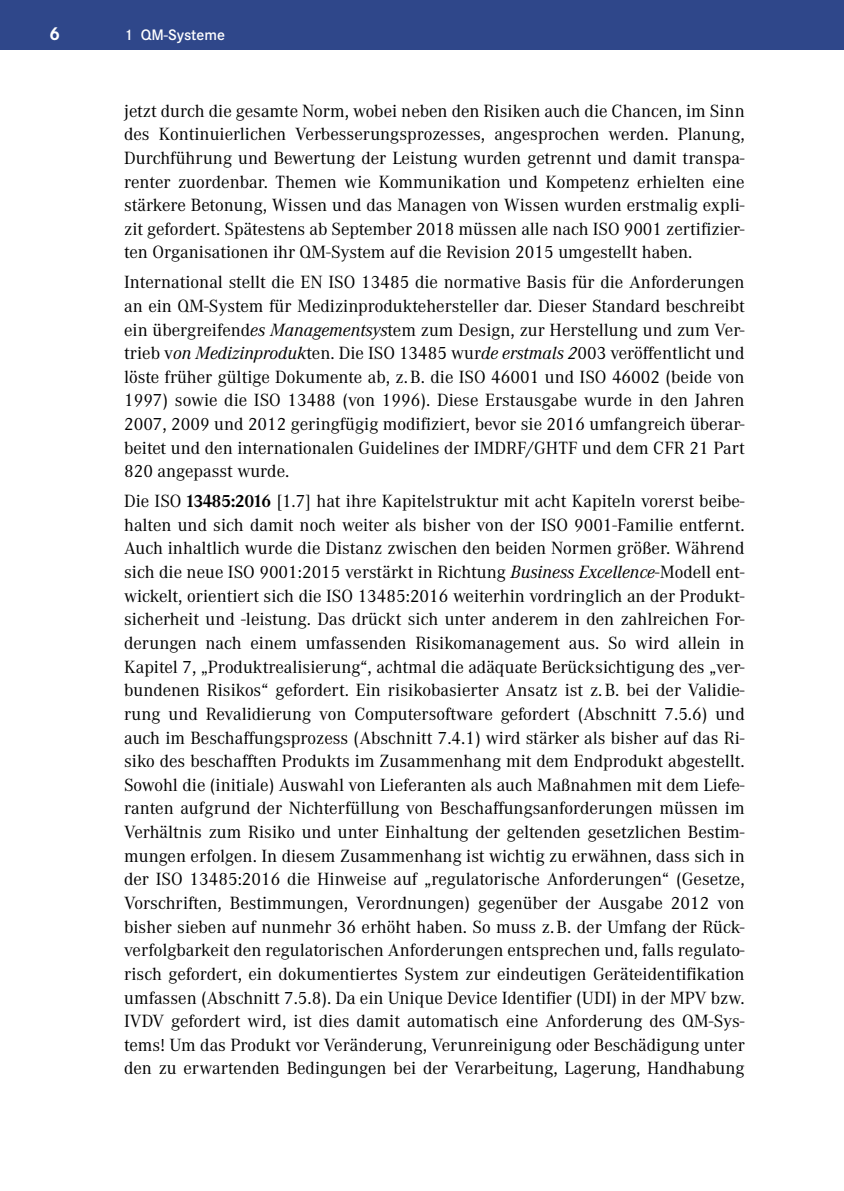
<style>
.page{position:relative;width:844px;height:1191px;background:#fff}
.page>*{position:absolute;margin:0;border:0;box-sizing:border-box;transform-origin:0 0}
.t1{font:700 19.25px "Corporate S Pro";color:#fff}
.t2{font:18.38px/23.6px "Corporate A Pro";color:#000;text-align:justify}
.t3{font:600 15.75px "Corporate S Pro";color:#fff}
.s1{font-style:italic}
.s2{font-weight:700}
</style>
<div class="page">
<div style="left:0;top:0;width:843px;height:50px;background:#2f478a"></div>
<hr style="left:843px;top:0;width:1px;height:50px;background:#2f478a">
<p class="t1" style="left:50px;top:18px;width:12px">6</p>
<p class="t3" style="left:124px;top:23px;width:102px">1 QM-Systeme</p>
<p class="t2" style="left:124px;top:98px;width:622px">jetzt durch die gesamte Norm, wobei neben den Risiken auch die Chancen, im Sinn des Kontinuierlichen Verbesserungsprozesses, angesprochen werden. Planung, Durchführung und Bewertung der Leistung wurden getrennt und damit transpa&shy;renter zuordenbar. Themen wie Kommunikation und Kompetenz erhielten eine stärkere Betonung, Wissen und das Managen von Wissen wurden erstmalig expli&shy;zit gefordert. Spätestens ab September 2018 müssen alle nach ISO 9001 zertifizier&shy;ten Organisationen ihr QM-System auf die Revision 2015 umgestellt haben.</p>
<p class="t2" style="left:124px;top:270px;width:622px">International stellt die EN ISO 13485 die normative Basis für die Anforderungen an ein QM-System für Medizinproduktehersteller dar. Dieser Standard beschreibt ein übergreifend<span class="s1">es Managementsys</span>tem zum Design, zur Herstellung und zum Ver&shy;trieb v<span class="s1">on Medizinproduk</span>ten. Die ISO 13485 wur<span class="s1">de erstmals 2</span>003 veröffentlicht und löste früher gültige Dokumente ab, z. B. die ISO 46001 und ISO 46002 (beide von 1997) sowie die ISO 13488 (von 1996). Diese Erstausgabe wurde in den Jahren 2007, 2009 und 2012 geringfügig modifiziert, bevor sie 2016 umfangreich überar&shy;beitet und den internationalen Guidelines der IMDRF/GHTF und dem CFR 21 Part 820 angepasst wurde.</p>
<p class="t2" style="left:124px;top:488px;width:622px">Die ISO <span class="s2">13485:2016</span> [1.7] hat ihre Kapitelstruktur mit acht Kapiteln vorerst beibe&shy;halten und sich damit noch weiter als bisher von der ISO 9001-Familie entfernt.<br>Auch inhaltlich wurde die Distanz zwischen den beiden Normen größer. Während sich die neue ISO 9001:2015 verstärkt in Richtung <span class="s1">Business Excellence</span>-Modell ent&shy;wickelt, orientiert sich die ISO 13485:2016 weiterhin vordringlich an der Produkt&shy;sicherheit und -leistung. Das drückt sich unter anderem in den zahlreichen For&shy;derungen nach einem umfassenden Risikomanagement aus. So wird allein in Kapitel 7, „Produktrealisierung“, achtmal die adäquate Berücksichtigung des „ver&shy;bundenen Risikos“ gefordert. Ein risikobasierter Ansatz ist z. B. bei der Validie&shy;rung und Revalidierung von Computersoftware gefordert (Abschnitt 7.5.6) und auch im Beschaffungsprozess (Abschnitt 7.4.1) wird stärker als bisher auf das Ri&shy;siko des beschafften Produkts im Zusammenhang mit dem Endprodukt abgestellt.<br>Sowohl die (initiale) Auswahl von Lieferanten als auch Maßnahmen mit dem Liefe&shy;ranten aufgrund der Nichterfüllung von Beschaffungsanforderungen müssen im Verhältnis zum Risiko und unter Einhaltung der geltenden gesetzlichen Bestim&shy;mungen erfolgen. In diesem Zusammenhang ist wichtig zu erwähnen, dass sich in der ISO 13485:2016 die Hinweise auf „regulatorische Anforderungen“ (Gesetze, Vorschriften, Bestimmungen, Verordnungen) gegenüber der Ausgabe 2012 von bisher sieben auf nunmehr 36 erhöht haben. So muss z. B. der Umfang der Rück&shy;verfolgbarkeit den regulatorischen Anforderungen entsprechen und, falls regulato&shy;risch gefordert, ein dokumentiertes System zur eindeutigen Geräteidentifikation umfassen (Abschnitt 7.5.8). Da ein Unique Device Identifier (UDI) in der MPV bzw.<br>IVDV gefordert wird, ist dies damit automatisch eine Anforderung des QM-Sys&shy;tems! Um das Produkt vor Veränderung, Verunreinigung oder Beschädigung unter den zu erwartenden Bedingungen bei der Verarbeitung, Lagerung, Handhabung</p>
</div>
